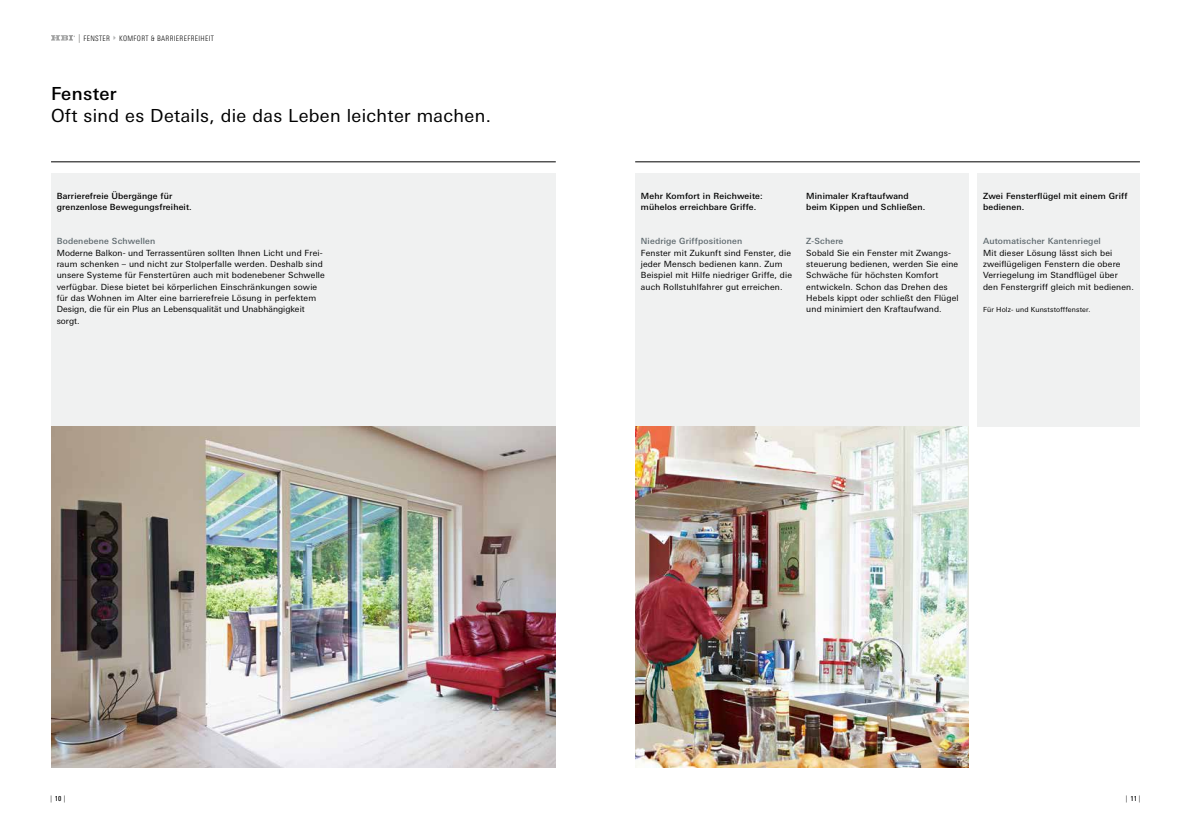
<style>
.page{position:relative;width:1191px;height:823px;background:#fff}
.page>*{position:absolute;margin:0;border:0;box-sizing:border-box;transform-origin:0 0}
.t1{font:18px "Linotype Univers Basic";letter-spacing:.02em;color:#000}
.t2{font:500 18px "Linotype Univers Basic";color:#000}
.t3{font:8.5px/11.3px "Linotype Univers Basic";letter-spacing:.02em;color:#000}
.t4{font:500 8.5px/11.3px "Linotype Univers Basic";letter-spacing:.02em;color:#000}
.t5{font:500 8.5px "Linotype Univers Basic";letter-spacing:.02em;color:#5d686d}
.t6{font:300 condensed 7.5px "Linotype Univers";letter-spacing:.045em;color:#000}
.t7{font:7px "Linotype Univers Basic";letter-spacing:.02em;color:#000}
.t8{font:300 condensed 7px "Linotype Univers";color:#000}
.s1{font-size:8.6px;color:#636362}
.s2{font-weight:500}
</style>
<div class="page">
<svg style="left:51px;top:35px;width:24px;height:6px"></svg>
<div style="left:51px;top:173px;width:505px;height:253px;background:#f0f1f1"></div>
<div style="left:635px;top:173px;width:334px;height:253px;background:#f0f1f1"></div>
<div style="left:977px;top:173px;width:163px;height:253px;background:#f0f1f1"></div>
<img style="left:635px;top:426px;width:334px;height:341px">
<img style="left:51px;top:426px;width:505px;height:341px">
<hr style="left:51px;top:161px;width:505px;height:1px;background:#000">
<hr style="left:635px;top:161px;width:505px;height:1px;background:#000">
<p class="t6" style="left:78px;top:34px;width:136px"><span class="s1">|</span> FENSTER KOMFORT &amp; BARRIEREFREIHEIT</p>
<h1 class="t2" style="left:51px;top:83px;width:67px">Fenster</h1>
<h1 class="t1" style="left:51px;top:106px;width:441px">Oft sind es Details, die das Leben leichter machen.</h1>
<p class="t4" style="left:57px;top:190px;width:137px">Barrierefreie Übergänge für grenzenlose Bewegungsfreiheit.</p>
<p class="t5" style="left:57px;top:236px;width:100px">Bodenebene Schwellen</p>
<p class="t3" style="left:57px;top:247px;width:270px">Moderne Balkon- und Terrassentüren sollten Ihnen Licht und Frei&shy;raum schenken – und nicht zur Stolperfalle werden. Deshalb sind unsere Systeme für Fenstertüren auch mit bodenebener Schwelle verfügbar. Diese bietet bei körperlichen Einschränkungen sowie für das Wohnen im Alter eine barrierefreie Lösung in perfektem Design, die für ein Plus an Lebensqualität und Unabhängigkeit sorgt.</p>
<p class="t4" style="left:641px;top:190px;width:123px">Mehr Komfort in Reichweite: mühelos erreichbare Griffe.</p>
<p class="t5" style="left:641px;top:236px;width:103px">Niedrige Griffpositionen</p>
<p class="t3" style="left:641px;top:247px;width:153px">Fenster mit Zukunft sind Fenster, die jeder Mensch bedienen kann. Zum Beispiel mit Hilfe niedriger Griffe, die auch Rollstuhlfahrer gut erreichen.</p>
<p class="t4" style="left:806px;top:190px;width:121px">M inimaler Kraftaufwand beim Kippen und Schließen.</p>
<p class="t5" style="left:806px;top:236px;width:39px">Z-Schere</p>
<p class="t3" style="left:806px;top:247px;width:154px">Sobald Sie ein Fenster mit Zwangs&shy;steuerung bedienen, werden Sie eine Schwäche für höchsten Komfort entwickeln. Schon das Drehen des Hebels kippt oder schließt den Flügel und minimiert den Kraftaufwand.</p>
<p class="t4" style="left:983px;top:190px;width:146px">Zwei Fensterflügel mit einem Griff bedienen.</p>
<p class="t5" style="left:983px;top:236px;width:119px">Automatischer Kantenriegel</p>
<p class="t3" style="left:983px;top:247px;width:152px">Mit dieser Lösung lässt sich bei zweiflügeligen Fenstern die obere Verriegelung im Standflügel über den Fenstergriff gleich mit bedienen.</p>
<p class="t7" style="left:983px;top:305px;width:109px">Für Holz- und Kunststofffenster.</p>
<p class="t8" style="left:50px;top:793px;width:17px">| <span class="s2">10</span> |</p>
<p class="t8" style="left:1125px;top:793px;width:16px">| <span class="s2">11</span> |</p>
</div>
